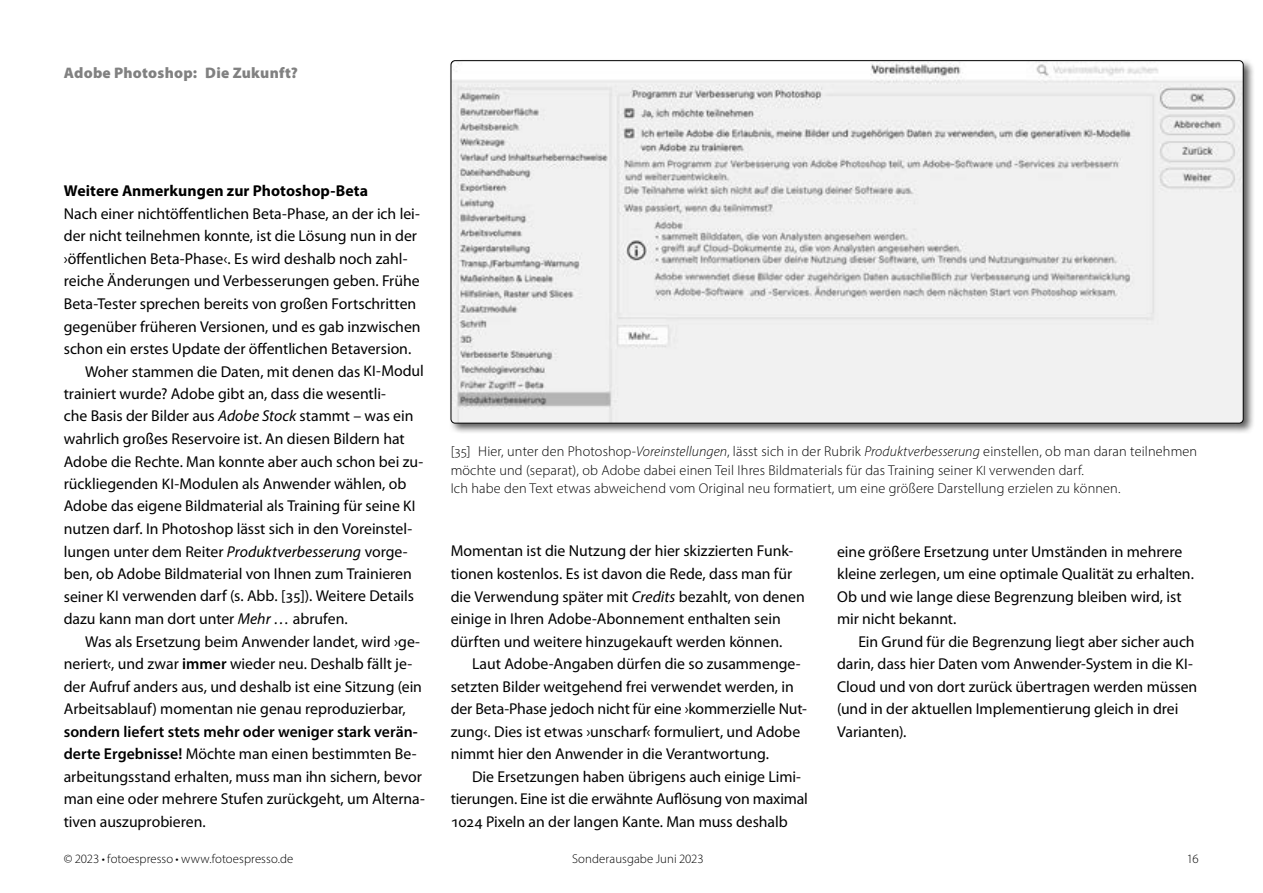
<style>
.page{position:relative;width:1263px;height:893px;background:#fff}
.page>*{position:absolute;margin:0;border:0;box-sizing:border-box;transform-origin:0 0}
.t1{font:15.75px/22.5px "Myriad Pro";color:#000}
.t2{font:700 15.75px "Myriad Pro";letter-spacing:.005em;color:#000}
.t3{font:900 15.3px "Myriad Pro";letter-spacing:.015em;color:#818181}
.t4{font:300 14.25px/18.8px "Myriad Pro";letter-spacing:.01em;color:#000}
.t5{font:300 12.75px "Myriad Pro";letter-spacing:.01em;color:#000}
.s1{font-size:15.3px}
.s2{font-style:italic}
.s3{font-weight:600}
.s4{font-size:13.5px}
</style>
<div class="page">
<div style="left:449px;top:59px;width:805px;height:375px;background:#000;opacity:.65"></div>
<img style="left:451px;top:61px;width:792px;height:362px">
<p class="t3" style="left:64px;top:62px;width:236px">Adobe Photoshop: Die Zukunft?</p>
<p class="t2" style="left:64px;top:181px;width:306px">Weitere Anmerkungen zur Photoshop-Beta</p>
<p class="t1" style="left:64px;top:203px;width:358px">Nach einer nichtöffentlichen Beta-Phase, an der ich lei-</p>
<p class="t1" style="left:64px;top:225px;width:355px">der nicht teilnehmen konnte, ist die Lösung nun in der</p>
<p class="t1" style="left:64px;top:248px;width:344px">›öffentlichen Beta-Phase‹. Es wird deshalb noch zahl-</p>
<p class="t1" style="left:64px;top:270px;width:357px">reiche Änderungen und Verbesserungen geben. Frühe</p>
<p class="t1" style="left:64px;top:293px;width:354px">Beta-Tester sprechen bereits von großen Fortschritten</p>
<p class="t1" style="left:64px;top:315px;width:358px">gegenüber früheren Versionen, und es gab inzwischen</p>
<p class="t1" style="left:64px;top:338px;width:349px">schon ein erstes Update der öffentlichen Betaversion.</p>
<p class="t1" style="left:85px;top:360px;width:340px">Woher stammen die Daten, mit denen das <span class="s1">KI</span>-Modul</p>
<p class="t1" style="left:64px;top:383px;width:324px">trainiert wurde? Adobe gibt an, dass die wesentli-</p>
<p class="t1" style="left:64px;top:405px;width:351px">che Basis der Bilder aus <span class="s2">Adobe Stock</span> stammt – was ein</p>
<p class="t1" style="left:64px;top:428px;width:342px">wahrlich großes Reservoire ist. An diesen Bildern hat</p>
<p class="t1" style="left:64px;top:450px;width:361px">Adobe die Rechte. Man konnte aber auch schon bei zu-</p>
<p class="t1" style="left:64px;top:473px;width:344px">rückliegenden <span class="s1">KI</span>-Modulen als Anwender wählen, ob</p>
<p class="t1" style="left:64px;top:495px;width:353px">Adobe das eigene Bildmaterial als Training für seine <span class="s1">KI</span></p>
<p class="t1" style="left:64px;top:518px;width:350px">nutzen darf. In Photoshop lässt sich in den Voreinstel-</p>
<p class="t1" style="left:64px;top:540px;width:345px">lungen unter dem Reiter <span class="s2">Produktverbesserung</span> vorge-</p>
<p class="t1" style="left:64px;top:563px;width:350px">ben, ob Adobe Bildmaterial von Ihnen zum Trainieren</p>
<p class="t1" style="left:64px;top:585px;width:352px">seiner <span class="s1">KI</span> verwenden darf (s. Abb. [35]). Weitere Details</p>
<p class="t1" style="left:64px;top:608px;width:285px">dazu kann man dort unter <span class="s2">Mehr …</span> abrufen.</p>
<p class="t1" style="left:85px;top:630px;width:337px">Was als Ersetzung beim Anwender landet, wird ›ge-</p>
<p class="t1" style="left:64px;top:653px;width:350px">neriert‹, und zwar <span class="s3">immer</span> wieder neu. Deshalb fällt je-</p>
<p class="t1" style="left:64px;top:675px;width:360px">der Aufruf anders aus, und deshalb ist eine Sitzung (ein</p>
<p class="t1" style="left:64px;top:698px;width:344px">Arbeitsablauf) momentan nie genau reproduzierbar,</p>
<p class="t1" style="left:64px;top:720px;width:363px"><span class="s3">sondern liefert stets mehr oder weniger stark verän&shy;derte Ergebnisse!</span> Möchte man einen bestimmten Be&shy;arbeitungsstand erhalten, muss man ihn sichern, bevor man eine oder mehrere Stufen zurückgeht, um Alterna&shy;tiven auszuprobieren.</p>
<p class="t4" style="left:451px;top:441px;width:748px">[35] Hier, unter den Photoshop-<span class="s2">Voreinstellungen</span>, lässt sich in der Rubrik <span class="s2">Produktverbesserung</span> einstellen, ob man daran teilnehmen möchte und (separat), ob Adobe dabei einen Teil Ihres Bildmaterials für das Training seiner <span class="s4">KI</span> verwenden darf.<br>Ich habe den Text etwas abweichend vom Original neu formatiert, um eine größere Darstellung erzielen zu können.</p>
<p class="t1" style="left:451px;top:540px;width:356px">Momentan ist die Nutzung der hier skizzierten Funk&shy;tionen kostenlos. Es ist davon die Rede, dass man für die Verwendung später mit <span class="s2">Credits</span> bezahlt, von denen einige in Ihren Adobe-Abonnement enthalten sein dürften und weitere hinzugekauft werden können.</p>
<p class="t1" style="left:451px;top:653px;width:357px;text-indent:21px">Laut Adobe-Angaben dürfen die so zusammenge&shy;setzten Bilder weitgehend frei verwendet werden, in der Beta-Phase jedoch nicht für eine ›kommerzielle Nut&shy;zung‹. Dies ist etwas ›unscharf‹ formuliert, und Adobe nimmt hier den Anwender in die Verantwortung.</p>
<p class="t1" style="left:451px;top:765px;width:359px;text-indent:21px">Die Ersetzungen haben übrigens auch einige Limi&shy;tierungen. Eine ist die erwähnte Auflösung von maximal<br>1024 Pixeln an der langen Kante. Man muss deshalb</p>
<p class="t1" style="left:837px;top:540px;width:358px">eine größere Ersetzung unter Umständen in mehrere kleine zerlegen, um eine optimale Qualität zu erhalten.<br>Ob und wie lange diese Begrenzung bleiben wird, ist mir nicht bekannt.</p>
<p class="t1" style="left:837px;top:630px;width:362px;text-indent:21px">Ein Grund für die Begrenzung liegt aber sicher auch darin, dass hier Daten vom Anwender-System in die <span class="s1">KI</span>-Cloud und von dort zurück übertragen werden müssen (und in der aktuellen Implementierung gleich in drei Varianten).</p>
<p class="t5" style="left:64px;top:851px;width:231px">© 2023 • fotoespresso • www.fotoespresso.de</p>
<p class="t5" style="left:572px;top:851px;width:133px">Sonderausgabe Juni 2023</p>
<p class="t5" style="left:1187px;top:851px;width:13px">16</p>
</div>
